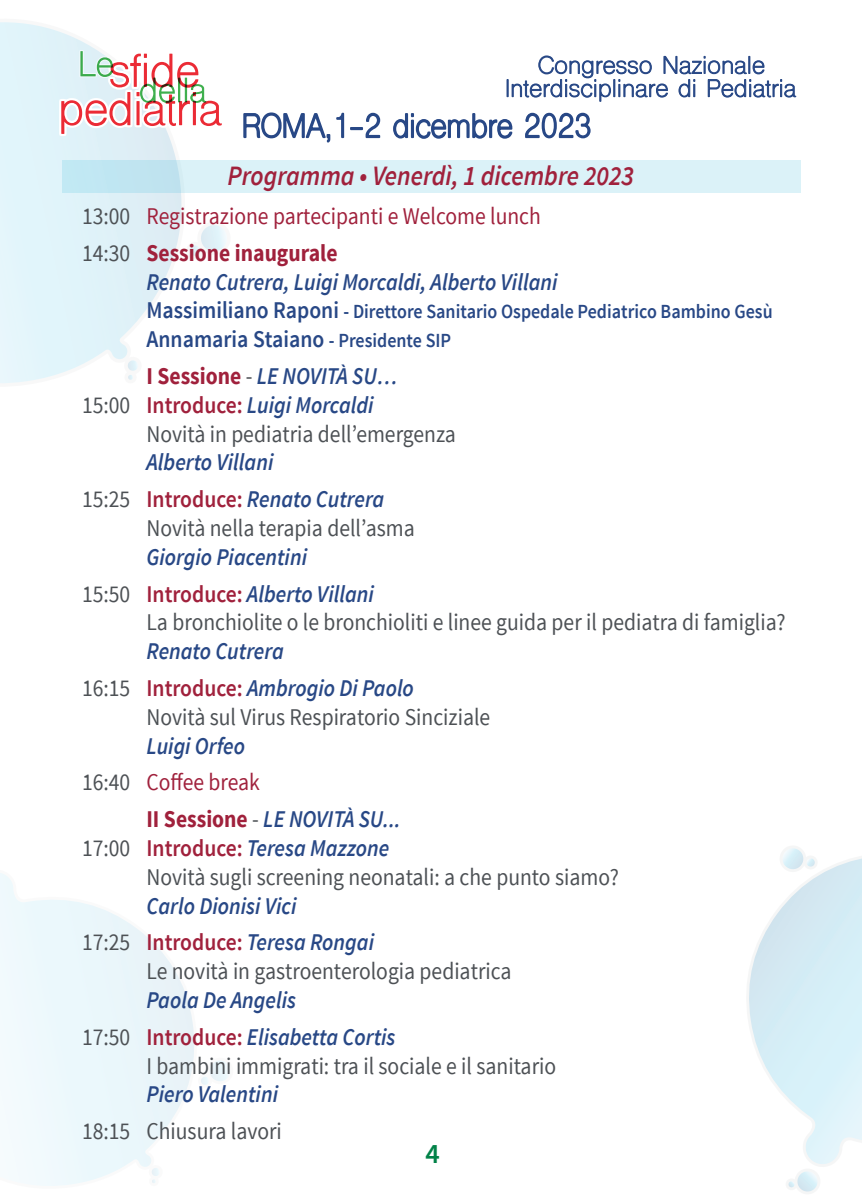
<style>
.page{position:relative;width:862px;height:1202px;background:#fff}
.page>*{position:absolute;margin:0;border:0;box-sizing:border-box;transform-origin:0 0}
.t1{font:italic 600 28px "Source Sans Pro";color:#a0213c;scale:.9 1}
.t2{font:600 28px "Source Sans Pro";color:#028248}
.t3{font:24px/28.8px "Source Sans Pro";color:#4d5155;scale:.9 1}
.t4{font:italic 600 24px/36.8px "Source Sans Pro";color:#284886;scale:.9 1}
.t5{font:24px/36.8px "Source Sans Pro";color:#a0213c;scale:.9 1}
.t6{font:600 24px/36.8px "Source Sans Pro";color:#284886;scale:.9 1}
.t7{font:600 20px "Source Sans Pro";color:#284886;scale:.9 1}
.s1{color:#4d5155}
.s2{font-weight:700}
.s3{font-size:24px}
.s4{font-size:20px}
.s5{font-weight:700;color:#a0213c}
.s6{font-weight:400;color:#4d5155}
.s7{font-style:italic}
.s8{font-weight:600;color:#a0213c}
.s9{font-weight:600;font-style:italic;color:#284886}
.s10{font-weight:400;font-style:normal;color:#4d5155}
.s11{font-style:normal;color:#a0213c}
.s12{font-weight:700;font-style:normal;color:#a0213c}
</style>
<div class="page">
<svg style="left:749px;top:848px;width:113px;height:344px"></svg>
<svg style="left:190px;top:225px;width:37px;height:31px"></svg>
<svg style="left:0;top:22px;width:187px;height:362px"></svg>
<svg style="left:128px;top:360px;width:10px;height:20px"></svg>
<svg style="left:201px;top:1060px;width:28px;height:25px"></svg>
<svg style="left:0;top:873px;width:195px;height:313px"></svg>
<svg style="left:152px;top:1168px;width:8px;height:15px"></svg>
<svg style="left:242px;top:112px;width:139px;height:81px"></svg>
<svg style="left:393px;top:113px;width:120px;height:26px"></svg>
<svg style="left:525px;top:112px;width:66px;height:27px"></svg>
<svg style="left:506px;top:55px;width:290px;height:47px"></svg>
<svg style="left:57px;top:27px;width:165px;height:111px"></svg>
<svg style="left:61px;top:160px;width:739px;height:32px;background:#d6eff6"></svg>
<p class="t1" style="left:227px;top:158px;width:453px">Programma • Venerdì, 1 dicembre 2023</p>
<p class="t5" style="left:82px;top:198px;width:511px"><span class="s1">13:00</span> Registrazione partecipanti e Welcome lunch<br><span class="s1">14:30</span> <span class="s2">Sessione inaugurale</span></p>
<p class="t4" style="left:146px;top:263px;width:458px">Renato Cutrera, Luigi Morcaldi, Alberto Villani</p>
<p class="t7" style="left:146px;top:299px;width:697px"><span class="s3">Massimiliano Raponi</span> - Direttore Sanitario Ospedale Pediatrico Bambino Gesù</p>
<p class="t6" style="left:146px;top:321px;width:340px">Annamaria Staiano <span class="s4">- Presidente SIP<br></span><span class="s5">I Sessione</span> <span class="s6">-</span> <span class="s7">LE NOVITÀ SU…</span></p>
<p class="t3" style="left:146px;top:391px;width:345px;text-indent:-64px">15:00 <span class="s8">Introduce:</span> <span class="s9">Luigi Morcaldi<br></span>Novità in pediatria dell’emergenza</p>
<p class="t4" style="left:82px;top:444px;width:337px;text-indent:64px">Alberto Villani<br><span class="s10">15:25</span> <span class="s11">Introduce:</span> Renato Cutrera</p>
<p class="t3" style="left:146px;top:514px;width:300px">Novità nella terapia dell’asma</p>
<p class="t4" style="left:82px;top:538px;width:326px;text-align:center">Giorgio Piacentini<br><span class="s10">15:50</span> <span class="s11">Introduce:</span> Alberto Villani</p>
<p class="t3" style="left:146px;top:608px;width:712px">La bronchiolite o le bronchioliti e linee guida per il pediatra di famiglia?</p>
<p class="t4" style="left:82px;top:633px;width:370px;text-indent:64px">Renato Cutrera<br><span class="s10">16:15</span> <span class="s11">Introduce:</span> Ambrogio Di Paolo</p>
<p class="t3" style="left:146px;top:703px;width:383px">Novità sul Virus Respiratorio Sinciziale</p>
<p class="t4" style="left:146px;top:727px;width:111px">Luigi Orfeo</p>
<p class="t5" style="left:82px;top:764px;width:199px"><span class="s1">16:40</span> Coffee break</p>
<p class="t4" style="left:146px;top:801px;width:284px"><span class="s12">II Sessione</span> <span class="s10">-</span> LE NOVITÀ SU...</p>
<p class="t3" style="left:146px;top:834px;width:526px;text-indent:-64px">17:00 <span class="s8">Introduce:</span> <span class="s9">Teresa Mazzone<br></span>Novità sugli screening neonatali: a che punto siamo?</p>
<p class="t4" style="left:82px;top:887px;width:326px;text-align:center">Carlo Dionisi Vici<br><span class="s10">17:25</span> <span class="s11">Introduce:</span> Teresa Rongai</p>
<p class="t3" style="left:146px;top:957px;width:407px">Le novità in gastroenterologia pediatrica</p>
<p class="t4" style="left:82px;top:982px;width:350px;text-indent:64px">Paola De Angelis<br><span class="s10">17:50</span> <span class="s11">Introduce:</span> Elisabetta Cortis</p>
<p class="t3" style="left:146px;top:1052px;width:457px">I bambini immigrati: tra il sociale e il sanitario</p>
<p class="t4" style="left:146px;top:1076px;width:148px">Piero Valentini</p>
<p class="t3" style="left:82px;top:1117px;width:224px">18:15 Chiusura lavori</p>
<p class="t2" style="left:425px;top:1136px;width:16px">4</p>
</div>
